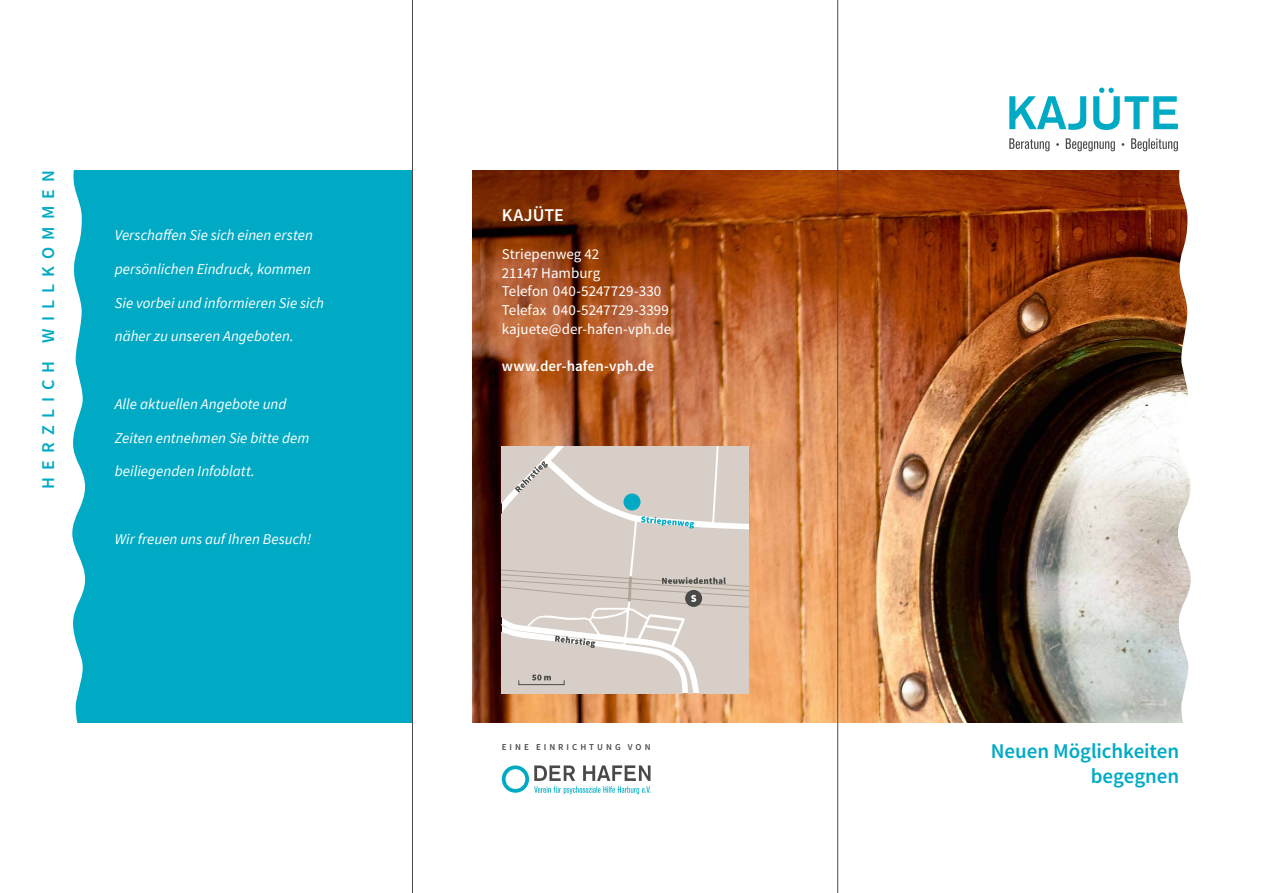
<style>
.page{position:relative;width:1263px;height:893px;background:#fff}
.page>*{position:absolute;margin:0;border:0;box-sizing:border-box;transform-origin:0 0}
.t1{font:600 21px/25.2px "Source Sans Pro";letter-spacing:-.005em;color:#00aac4;text-align:right}
.t2{font:600 18px "Source Sans Pro";letter-spacing:.395em;color:#00aac4}
.t3{font:600 18px "Source Sans Pro";letter-spacing:-.005em;color:#fff}
.t4{font:italic 15px "Source Sans Pro";color:#fff}
.t5{font:15px/18.8px "Source Sans Pro";letter-spacing:.005em;color:#fff}
.t6{font:600 15px "Source Sans Pro";letter-spacing:.005em;color:#fff}
.t7{font:600 9px "Source Sans Pro";letter-spacing:.33em;color:#494948}
</style>
<div class="page">
<div style="left:0;top:170px;width:412px;height:553px;background:#00aac4"></div>
<svg style="left:0;top:170px;width:85px;height:553px;background:#eaf8fa"></svg>
<img style="left:472px;top:170px;width:703px;height:553px">
<svg style="left:1175px;top:151px;width:16px;height:572px"></svg>
<svg style="left:502px;top:446px;width:246px;height:247px;background:#d6d0c9"></svg>
<svg style="left:502px;top:765px;width:149px;height:29px"></svg>
<svg style="left:1009px;top:138px;width:169px;height:13px"></svg>
<svg style="left:1009px;top:88px;width:169px;height:42px"></svg>
<hr style="left:837px;top:0;width:1px;height:893px;background:#494948">
<hr style="left:412px;top:0;width:1px;height:893px;background:#494948">
<p class="t2" style="left:37px;top:489px;width:320px;rotate:-90deg">HERZLICH WILLKOMMEN</p>
<p class="t4" style="left:115px;top:226px;width:200px">Verschaffen Sie sich einen ersten</p>
<p class="t4" style="left:115px;top:260px;width:198px">persönlichen Eindruck, kommen</p>
<p class="t4" style="left:115px;top:293px;width:211px">Sie vorbei und informieren Sie sich</p>
<p class="t4" style="left:115px;top:327px;width:180px">näher zu unseren Angeboten.</p>
<p class="t4" style="left:115px;top:395px;width:173px">Alle aktuellen Angebote und</p>
<p class="t4" style="left:115px;top:428px;width:196px">Zeiten entnehmen Sie bitte dem</p>
<p class="t4" style="left:115px;top:462px;width:141px">beiliegenden Infoblatt.</p>
<p class="t4" style="left:115px;top:530px;width:198px">Wir freuen uns auf Ihren Besuch!</p>
<p class="t3" style="left:502px;top:203px;width:64px">KAJÜTE</p>
<p class="t5" style="left:502px;top:244px;width:171px">Striepenweg 42<br>21147 Hamburg<br>Telefon 040-5247729-330<br>Telefax 040-5247729-3399 kajuete@der-hafen-vph.de</p>
<p class="t6" style="left:502px;top:356px;width:154px">www.der-hafen-vph.de</p>
<p class="t7" style="left:502px;top:741px;width:150px">EINE EINRICHTUNG VON</p>
<h1 class="t1" style="left:991px;top:738px;width:190px">Neuen Möglichkeiten begegnen</h1>
</div>
